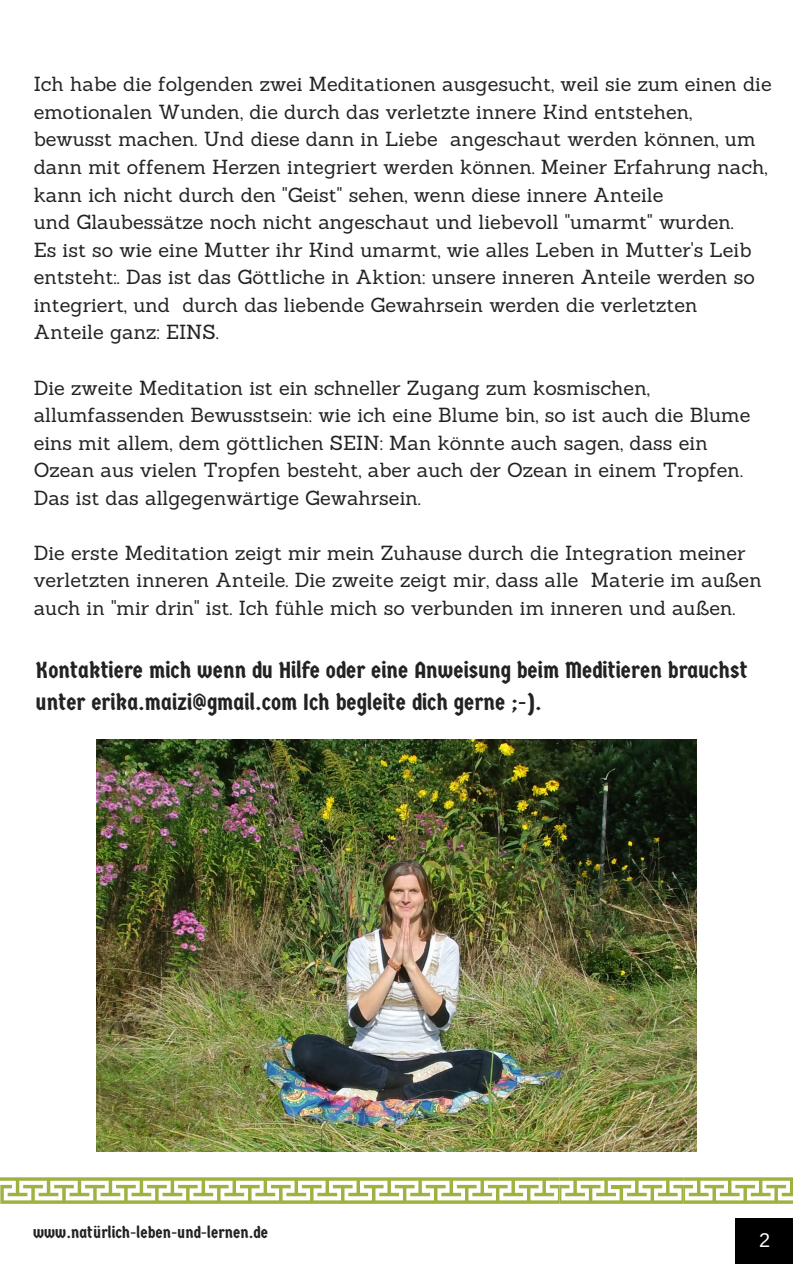
<style>
.page{position:relative;width:793px;height:1266px;background:#fff}
.page>*{position:absolute;margin:0;border:0;box-sizing:border-box;transform-origin:0 0}
.t1{font:23.17px/32px "Germania One";color:#222}
.t2{font:19.88px/27.5px "Sanchez";color:#222}
.t3{font:19.88px "Arimo";color:#fffefb}
.t4{font:16.58px "Germania One";color:#222}
</style>
<div class="page">
<div style="left:735px;top:1217px;width:58px;height:46px;background:#000"></div>
<svg style="left:0;top:1177px;width:793px;height:26px"></svg>
<img style="left:96px;top:740px;width:601px;height:411px">
<p class="t2" style="left:34px;top:70px;width:739px">Ich habe die folgenden zwei Meditationen ausgesucht, weil sie zum einen die emotionalen Wunden, die durch das verletzte innere Kind entstehen, bewusst machen. Und diese dann in Liebe angeschaut werden können, um dann mit offenem Herzen integriert werden können. Meiner Erfahrung nach, kann ich nicht durch den "Geist" sehen, wenn diese innere Anteile<br>und Glaubessätze noch nicht angeschaut und liebevoll "umarmt" wurden.<br>Es ist so wie eine Mutter ihr Kind umarmt, wie alles Leben in Mutter's Leib entsteht:. Das ist das Göttliche in Aktion: unsere inneren Anteile werden so integriert, und durch das liebende Gewahrsein werden die verletzten Anteile ganz: EINS.</p>
<p class="t2" style="left:34px;top:373px;width:718px">Die zweite Meditation ist ein schneller Zugang zum kosmischen, allumfassenden Bewusstsein: wie ich eine Blume bin, so ist auch die Blume eins mit allem, dem göttlichen SEIN: Man könnte auch sagen, dass ein Ozean aus vielen Tropfen besteht, aber auch der Ozean in einem Tropfen.<br>Das ist das allgegenwärtige Gewahrsein.</p>
<p class="t2" style="left:34px;top:539px;width:729px">Die erste Meditation zeigt mir mein Zuhause durch die Integration meiner verletzten inneren Anteile. Die zweite zeigt mir, dass alle Materie im außen auch in "mir drin" ist. Ich fühle mich so verbunden im inneren und außen.</p>
<p class="t1" style="left:36px;top:653px;width:713px">Kontaktiere mich wenn du Hilfe oder eine Anweisung beim Meditieren brauchst unter erika.maizi@gmail.com Ich begleite dich gerne ;-).</p>
<p class="t4" style="left:33px;top:1223px;width:236px">www.natürlich-leben-und-lernen.de</p>
<p class="t3" style="left:759px;top:1229px;width:13px">2</p>
</div>
